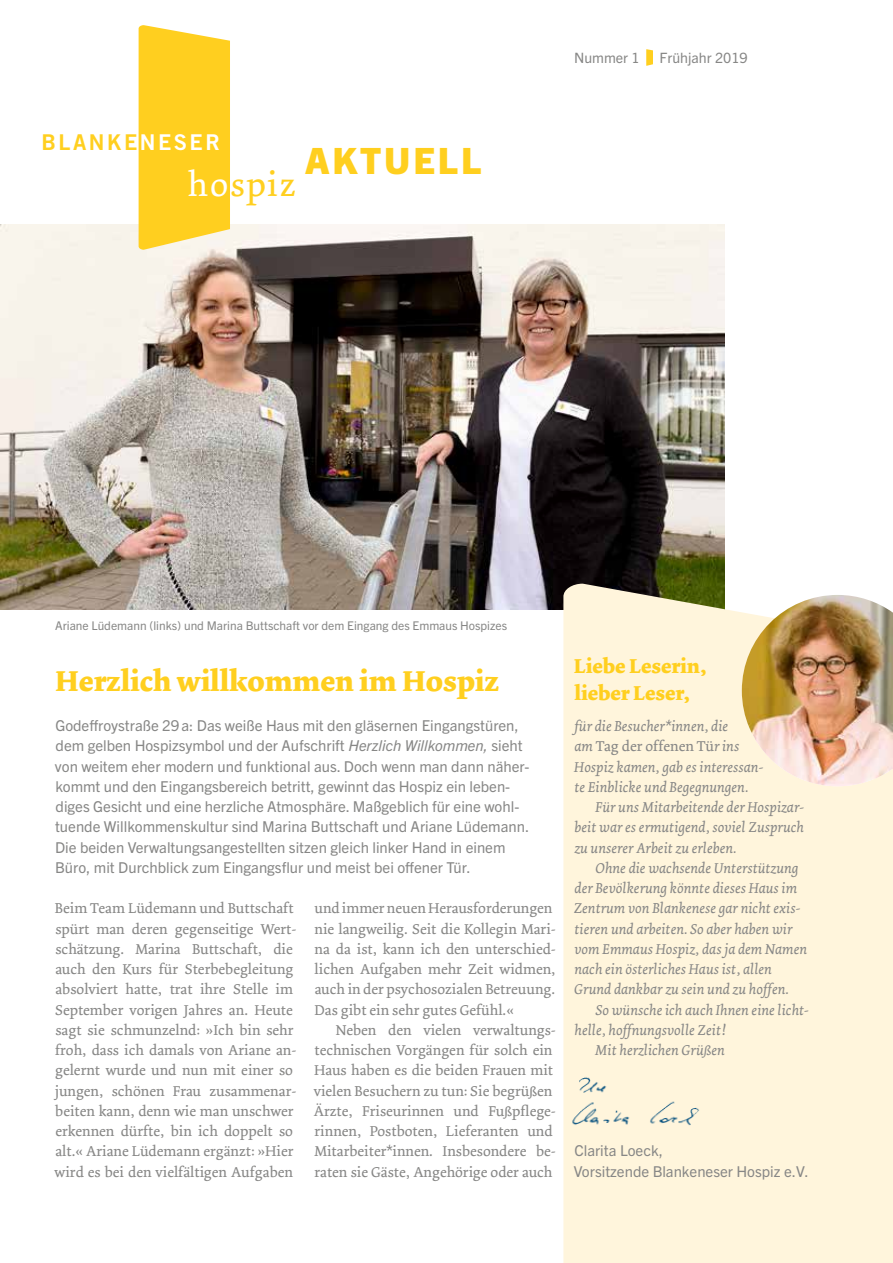
<style>
.page{position:relative;width:893px;height:1263px;background:#fff}
.page>*{position:absolute;margin:0;border:0;box-sizing:border-box;transform-origin:0 0}
.t1{font:800 36.3px "Trade Gothic Next LT Pro";letter-spacing:.08em;color:#ffcf1f}
.t2{font:35.1px "Dolly";letter-spacing:.065em;color:#ffcf1f}
.t3{font:700 30px "Dolly";color:#ffcf1f}
.t4{font:21.75px "Trade Gothic LT Bold Two";letter-spacing:.115em;color:#ffcf1f}
.t5{font:700 21px/27px "Dolly";color:#ffcf1f}
.t6{font:15px/20.2px "Dolly";color:#878786}
.t7{font:15px/20.2px "Trade Gothic Next LT Pro";color:#878786}
.t8{font:italic 15px/20.2px "Dolly";color:#878786}
.t9{font:14.25px "Trade Gothic Next LT Pro";color:#878786}
.t10{font:12px "Trade Gothic Next LT Pro";color:#878786}
.s1{color:#fff}
.s2{font-style:italic}
.s3{font-style:normal}
</style>
<div class="page">
<img style="left:0;top:225px;width:725px;height:385px">
<div style="left:563px;top:584px;width:330px;height:679px;background:#fff5dc"></div>
<svg style="left:646px;top:49px;width:7px;height:17px"></svg>
<img style="left:565px;top:1068px;width:139px;height:67px">
<svg style="left:139px;top:25px;width:91px;height:225px;background:#fed22f"></svg>
<img style="left:742px;top:595px;width:151px;height:191px">
<h3 class="t4" style="left:41px;top:129px;width:180px">BLANKE<span class="s1">NESER</span></h3>
<h2 class="t2" style="left:188px;top:164px;width:109px"><span class="s1">ho</span>spiz</h2>
<h1 class="t1" style="left:305px;top:135px;width:178px">AKTUELL</h1>
<p class="t9" style="left:574px;top:48px;width:67px">Nummer 1</p>
<p class="t9" style="left:659px;top:48px;width:90px">Frühjahr 2019</p>
<p class="t10" style="left:55px;top:617px;width:454px">Ariane Lüdemann (links) und Marina Buttschaft vor dem Eingang des Emmaus Hospizes</p>
<h3 class="t3" style="left:55px;top:662px;width:446px">Herzlich willkommen im Hospiz</h3>
<p class="t7" style="left:55px;top:714px;width:476px">Godeffroystraße 29a: Das weiße Haus mit den gläsernen Eingangstüren, dem gelben Hospizsymbol und der Aufschrift <span class="s2">Herzlich Willkommen,</span> sieht von weitem eher modern und funktional aus. Doch wenn man dann näher&shy;kommt und den Eingangsbereich betritt, gewinnt das Hospiz ein leben&shy;diges Gesicht und eine herzliche Atmosphäre. Maßgeblich für eine wohl&shy;tuende Willkommenskultur sind Marina Buttschaft und Ariane Lüdemann.<br>Die beiden Verwaltungsangestellten sitzen gleich linker Hand in einem Büro, mit Durchblick zum Eingangsflur und meist bei offener Tür.</p>
<p class="t6" style="left:55px;top:898px;width:243px">Beim Team Lüdemann und Buttschaft spürt man deren gegenseitige Wert&shy;schätzung. Marina Buttschaft, die auch den Kurs für Sterbebegleitung absolviert hatte, trat ihre Stelle im September vorigen Jahres an. Heute sagt sie schmunzelnd: »Ich bin sehr froh, dass ich damals von Ariane an&shy;gelernt wurde und nun mit einer so jungen, schönen Frau zusammenar&shy;beiten kann, denn wie man unschwer erkennen dürfte, bin ich doppelt so alt.« Ariane Lüdemann ergänzt: »Hier wird es bei den vielfältigen Aufgaben</p>
<p class="t6" style="left:314px;top:898px;width:243px">und immer neuen Herausforderungen nie langweilig. Seit die Kollegin Mari&shy;na da ist, kann ich den unterschied&shy;lichen Aufgaben mehr Zeit widmen, auch in der psychosozialen Betreuung.<br>Das gibt ein sehr gutes Gefühl.«</p>
<p class="t6" style="left:314px;top:1020px;width:244px;text-indent:22px">Neben den vielen verwaltungs&shy;technischen Vorgängen für solch ein Haus haben es die beiden Frauen mit vielen Besuchern zu tun: Sie begrüßen Ärzte, Friseurinnen und Fußpflege&shy;rinnen, Postboten, Lieferanten und Mitarbeiter*innen. Insbesondere be&shy;raten sie Gäste, Angehörige oder auch</p>
<h3 class="t5" style="left:574px;top:653px;width:134px">Liebe Leserin, lieber Leser,</h3>
<p class="t8" style="left:574px;top:716px;width:191px">für die Besucher*innen, die<br>am <span class="s3">Tag der offenen Tü</span>r ins<br>Hospiz kamen, gab es interessan&shy;te Einblicke und Begegnungen.</p>
<p class="t8" style="left:574px;top:797px;width:231px;text-align:justify;text-indent:21px">Für uns Mitarbeitende der Hospizar&shy;beit war es ermutigend, soviel Zuspruch zu unserer Arbeit zu erleben.</p>
<p class="t8" style="left:574px;top:858px;width:235px;text-indent:22px">Ohne die wachsende Unterstützung der Bevölkerung könnte dieses Haus im Zentrum von Blankenese gar nicht exis&shy;tieren und arbeiten. So aber haben wir vom Emmaus Hospiz, das ja dem Namen nach ein österliches Haus ist, allen Grund dankbar zu sein und zu hoffen.</p>
<p class="t8" style="left:595px;top:1000px;width:215px">So wünsche ich auch Ihnen eine licht-</p>
<p class="t8" style="left:574px;top:1020px;width:153px">helle, hoffnungsvolle Zeit!</p>
<p class="t8" style="left:595px;top:1040px;width:131px">Mit herzlichen Grüßen</p>
<p class="t7" style="left:574px;top:1140px;width:236px">Clarita Loeck,<br>Vorsitzende Blankeneser Hospiz e.V.</p>
</div>
